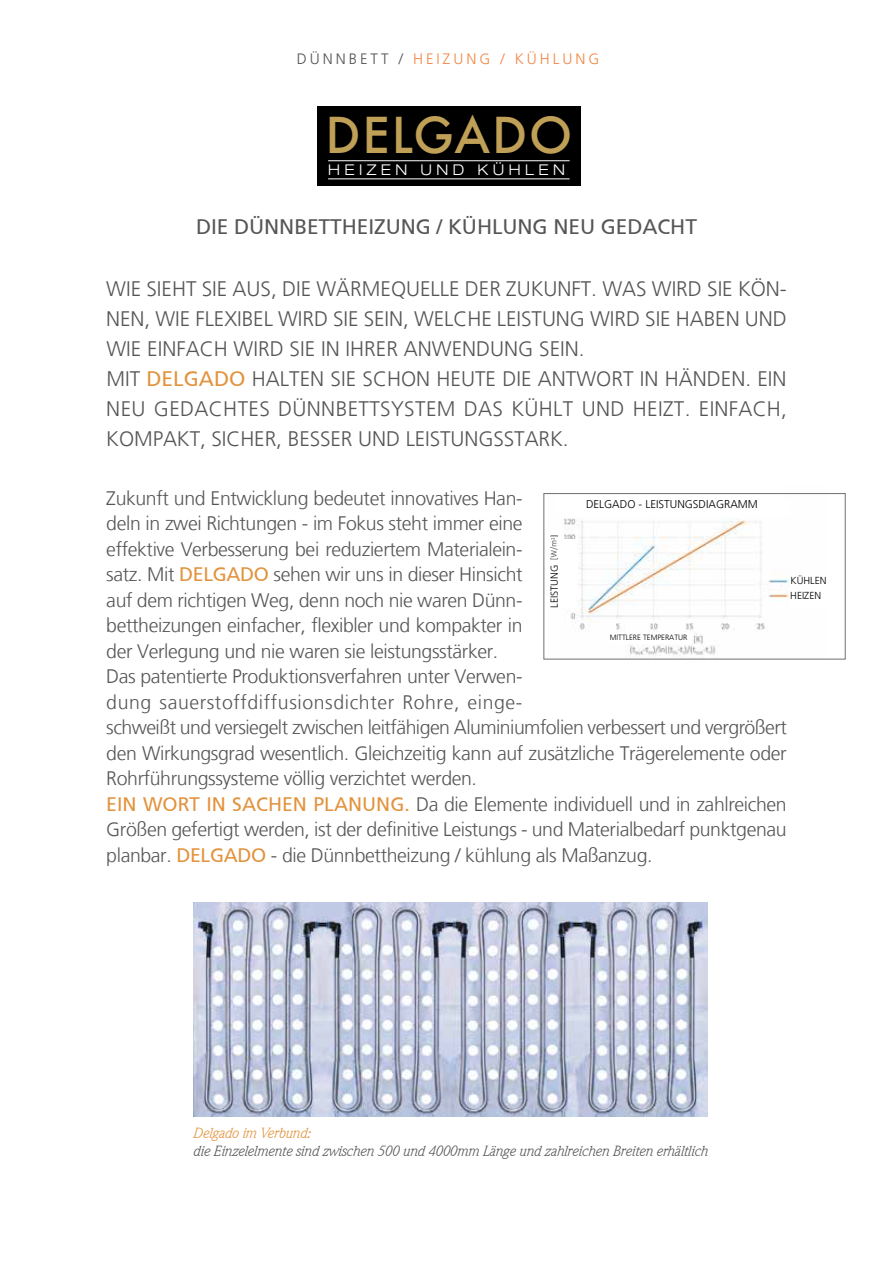
<style>
.page{position:relative;width:893px;height:1263px;background:#fff}
.page>*{position:absolute;margin:0;border:0;box-sizing:border-box;transform-origin:0 0}
.t1{font:500 48.3px "Futura";letter-spacing:.04em;color:#bfa056}
.t2{font:300 21px "Frutiger LT";letter-spacing:-.005em;color:#565656}
.t3{font:21px "Frutiger 55 Roman";letter-spacing:-.005em;color:#565656}
.t4{font:21px "Frutiger 55 Roman";color:#e2933d}
.t5{font:300 19.5px/25.5px "Frutiger LT";letter-spacing:-.02em;color:#565656}
.t6{font:italic 15px "Weidemann IT Cby BT";letter-spacing:-.02em;color:#565656}
.t7{font:300 15px "Frutiger LT";letter-spacing:.2em;color:#f18847}
.t8{font:italic 15px "Weidemann IT Cby BT";letter-spacing:-.02em;color:#e2933d}
.t9{font:300 expanded 14.85px "Helvetica Neue LT Std";letter-spacing:.3em;color:#fff}
.t10{font:300 11.25px "Frutiger LT";color:#000}
.t11{font:300 10.2px/15.3px "Frutiger LT";color:#000}
.t12{font:300 7.65px "Frutiger LT";color:#000}
.s1{color:#565656}
.s2{font-family:"Frutiger 55 Roman";font-weight:400;color:#e2933d}
</style>
<div class="page">
<img style="left:194px;top:902px;width:513px;height:214px">
<div style="left:317px;top:106px;width:263px;height:80px;background:#000"></div>
<hr style="left:328px;top:160px;width:242px;height:1px;background:#fff">
<hr style="left:328px;top:179px;width:242px;height:1px;background:#fff">
<img style="left:564px;top:518px;width:226px;height:138px">
<div style="left:550px;top:539px;width:27px;height:69px;background:#fff"></div>
<div style="left:610px;top:635px;width:81px;height:9px;background:#fff"></div>
<img style="left:550px;top:535px;width:8px;height:25px">
<div style="left:543px;top:493px;width:303px;height:166px;border:1px solid #6f6f6e"></div>
<p class="t7" style="left:297px;top:51px;width:304px"><span class="s1">DÜNNBETT /</span> HEIZUNG / KÜHLUNG</p>
<h1 class="t1" style="left:325px;top:102px;width:248px">DELGADO</h1>
<p class="t9" style="left:328px;top:161px;width:238px">HEIZEN UND KÜHLEN</p>
<p class="t3" style="left:196px;top:214px;width:502px">DIE DÜNNBETTHEIZUNG / KÜHLUNG NEU GEDACHT</p>
<p class="t2" style="left:106px;top:277px;width:62px">Wie Sieht</p>
<p class="t2" style="left:202px;top:277px;width:163px">sie Aus, die Wärme</p>
<p class="t2" style="left:391px;top:277px;width:27px">quelle</p>
<p class="t2" style="left:465px;top:277px;width:13px">der</p>
<p class="t2" style="left:506px;top:277px;width:24px">Zukunft</p>
<p class="t2" style="left:591px;top:277px;width:27px">. was</p>
<p class="t2" style="left:652px;top:277px;width:14px">wird</p>
<p class="t2" style="left:707px;top:277px;width:81px">sie kön-</p>
<p class="t2" style="left:106px;top:307px;width:13px">nen</p>
<p class="t2" style="left:145px;top:307px;width:103px">, Wie flexibel</p>
<p class="t2" style="left:278px;top:307px;width:14px">wird</p>
<p class="t2" style="left:333px;top:307px;width:41px">sie sein</p>
<p class="t2" style="left:403px;top:307px;width:25px">, welche</p>
<p class="t2" style="left:497px;top:307px;width:21px">Leistung</p>
<p class="t2" style="left:590px;top:307px;width:14px">wird</p>
<p class="t2" style="left:645px;top:307px;width:44px">sie haben</p>
<p class="t2" style="left:745px;top:307px;width:14px">und</p>
<p class="t2" style="left:106px;top:337px;width:13px">wie</p>
<p class="t2" style="left:147px;top:337px;width:12px">einfach</p>
<p class="t2" style="left:234px;top:337px;width:14px">wird</p>
<p class="t2" style="left:290px;top:337px;width:74px">sie in Ihrer</p>
<p class="t2" style="left:404px;top:337px;width:30px">Anwendung</p>
<p class="t2" style="left:539px;top:337px;width:11px">sein</p>
<p class="t2" style="left:579px;top:337px;width:7px">.</p>
<p class="t2" style="left:106px;top:367px;width:12px">mit</p>
<p class="t4" style="left:146px;top:366px;width:29px">DELGA</p>
<p class="t2" style="left:214px;top:367px;width:51px"><span class="s2">DO</span> halten</p>
<p class="t2" style="left:331px;top:367px;width:45px">sie sch</p>
<p class="t2" style="left:401px;top:367px;width:48px">on heute</p>
<p class="t2" style="left:502px;top:367px;width:10px">die</p>
<p class="t2" style="left:538px;top:367px;width:30px">Antw</p>
<p class="t2" style="left:596px;top:367px;width:110px">ort in Händen</p>
<p class="t2" style="left:745px;top:367px;width:32px">. Ein</p>
<p class="t2" style="left:106px;top:397px;width:13px">neu</p>
<p class="t2" style="left:154px;top:397px;width:14px">gedachtes</p>
<p class="t2" style="left:278px;top:397px;width:42px">DÜnnbetts</p>
<p class="t2" style="left:391px;top:397px;width:27px">ystem</p>
<p class="t2" style="left:464px;top:397px;width:14px">das</p>
<p class="t2" style="left:511px;top:397px;width:13px">kühlt</p>
<p class="t2" style="left:582px;top:397px;width:15px">und</p>
<p class="t2" style="left:633px;top:397px;width:11px">heizt</p>
<p class="t2" style="left:685px;top:397px;width:104px">. EINFACH,</p>
<p class="t2" style="left:106px;top:427px;width:42px">Kompakt</p>
<p class="t2" style="left:200px;top:427px;width:370px">, SICHER, BESSER UND LEISTUNGSSTark.</p>
<p class="t5" style="left:106px;top:485px;width:682px">Zukunft und Entwicklung bedeutet innovatives Han-<br>deln in zwei Richtungen - im Fokus steht immer eine<br>effektive Verbesserung bei reduziertem Materialein-<br>satz. Mit <span class="s2">DELGADO</span> sehen wir uns in dieser Hinsicht<br>auf dem richtigen Weg, denn noch nie waren Dünn-<br>bettheizungen einfacher, flexibler und kompakter in<br>der Verlegung und nie waren sie leistungsstärker.<br>Das patentierte Produktionsverfahren unter Verwen-<br>dung sauerstoffdiffusionsdichter Rohre, einge-<br>schweißt und versiegelt zwischen leitfähigen Aluminiumfolien verbessert und vergrößert den Wirkungsgrad wesentlich. Gleichzeitig kann auf zusätzliche Trägerelemente oder Rohrführungssysteme völlig verzichtet werden.<br><span class="s2">E IN WORT IN SACHE N PLANUNG .</span> Da die Elemente individuell und in zahlreichen Größen gefertigt werden, ist der definitive Leistungs - und Materialbedarf punktgenau planbar. <span class="s2">DELGA</span></p>
<p class="t10" style="left:586px;top:498px;width:173px">DELGADO - LEISTUNGsDIAGRAMM</p>
<p class="t11" style="left:547px;top:608px;width:42px;rotate:-90deg">Leistung</p>
<p class="t11" style="left:790px;top:572px;width:32px">Kühlen<br>HEIZEN</p>
<p class="t12" style="left:610px;top:633px;width:5px">mittlere</p>
<p class="t12" style="left:643px;top:633px;width:10px">Temperatur</p>
<p class="t5" style="left:237px;top:843px;width:417px"><span class="s2">DO</span> - die Dünnbettheizung / kühlung als Maßanzug.</p>
<p class="t8" style="left:194px;top:1124px;width:119px">Delgado im Verbund:</p>
<p class="t6" style="left:194px;top:1142px;width:516px">die Einzelelmente sind zwischen 500 und 4000mm Länge und zahlreichen Breiten erhältlich</p>
</div>
